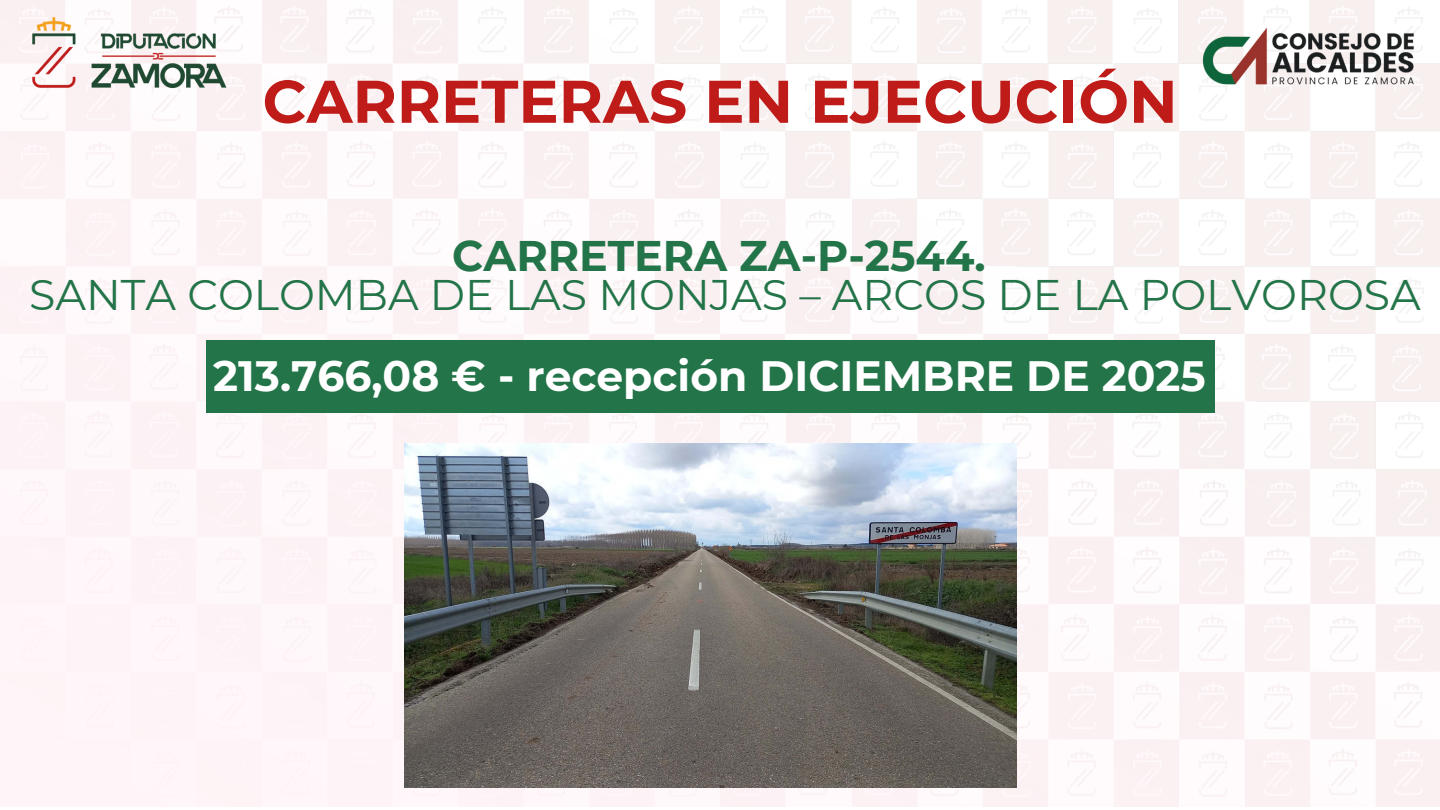
<style>
.page{position:relative;width:1440px;height:810px;background:#fff}
.page>*{position:absolute;margin:0;border:0;box-sizing:border-box;transform-origin:0 0}
.t1{font:700 60.1px "Montserrat";color:#bf1b19}
.t2{font:42.7px "Montserrat";color:#237448}
.t3{font:700 42.7px "Montserrat";color:#237448}
.t4{font:700 42.4px "Montserrat";color:#fff}
</style>
<div class="page">
<img style="left:0;top:0;width:1440px;height:806px">
<img style="left:9px;top:12px;width:236px;height:90px">
<img style="left:1174px;top:21px;width:266px;height:72px">
<img style="left:405px;top:443px;width:612px;height:345px">
<div style="left:206px;top:341px;width:1009px;height:72px;background:#237448"></div>
<p class="t1" style="left:263px;top:65px;width:917px">CARRETERAS EN EJECUCIÓN</p>
<p class="t3" style="left:452px;top:230px;width:535px">CARRETERA ZA-P-2544.</p>
<p class="t2" style="left:29px;top:269px;width:1393px">SANTA COLOMBA DE LAS MONJAS – ARCOS DE LA POLVOROSA</p>
<h1 class="t4" style="left:213px;top:350px;width:994px">213.766,08 € - recepción DICIEMBRE DE 2025</h1>
</div>
